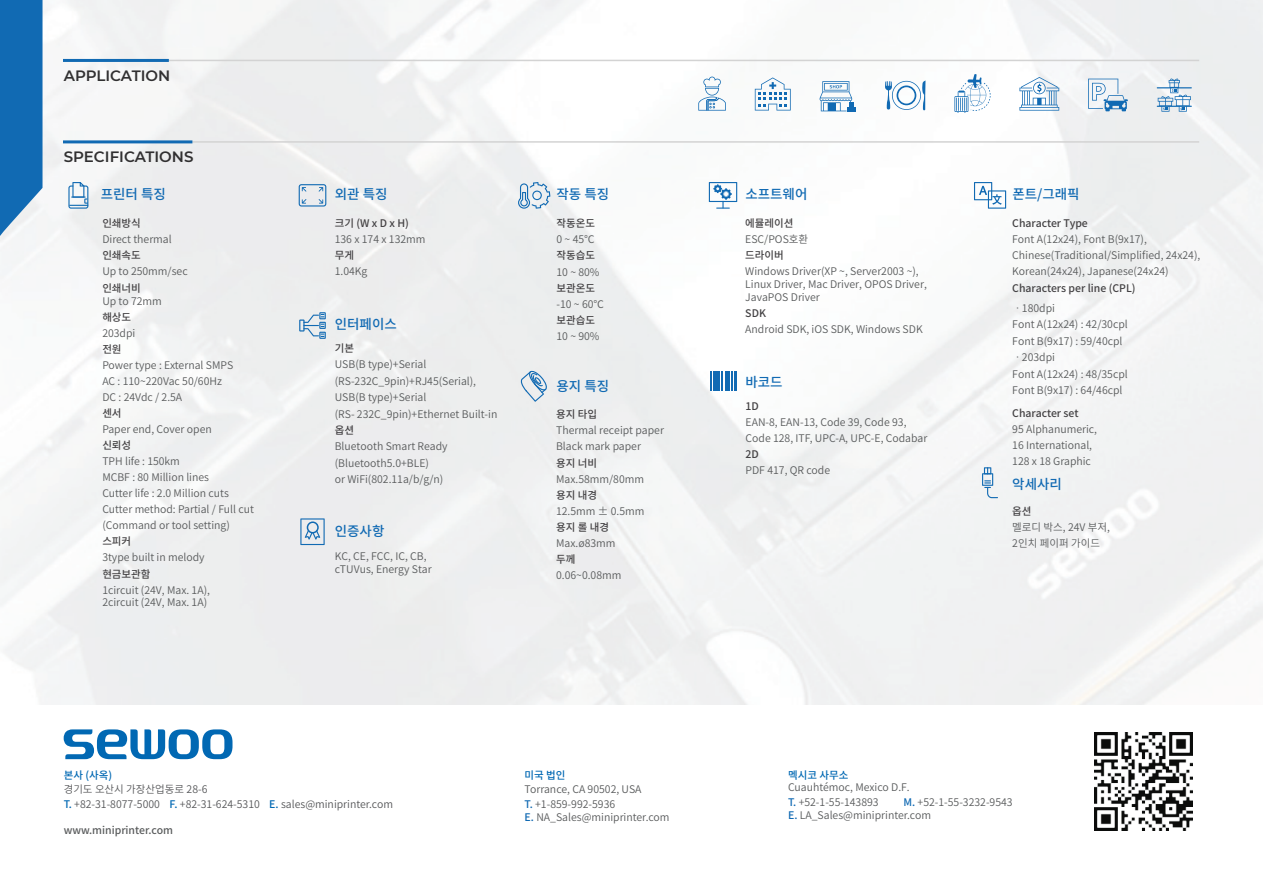
<style>
.page{position:relative;width:1263px;height:893px;background:#fff}
.page>*{position:absolute;margin:0;border:0;box-sizing:border-box;transform-origin:0 0}
.t1{font:600 15px "Montserrat";color:#313031}
.t2{font:500 13.5px "Noto Sans CJ Kkr";color:#116ab3}
.t3{font:600 10.5px/16px "Noto Sans CJ Kkr";color:#595b5c}
.t4{font:500 10.5px "Noto Sans CJ Kkr";color:#434143}
.t5{font:600 10.5px/14.5px "Noto Sans CJ Kkr";color:#57585a}
.t6{font:500 10.5px "Noto Sans CJ Kkr";color:#595b5c}
.t7{font:500 10.5px "Noto Sans CJ Kkr";color:#0168b3}
.s1{font-weight:500;color:#0168b3}
.s2{font-weight:500;color:#116ab3}
</style>
<div class="page">
<div style="left:0;top:0;width:1263px;height:706px;background:linear-gradient(to right,#f1f2f2,#f4f5f6)"></div>
<svg style="left:0;top:0;width:43px;height:258px"></svg>
<hr style="left:94px;top:60px;width:1105px;height:1px;background:#d3d3d3">
<hr style="left:192px;top:141px;width:1007px;height:2px;background:#d3d3d3">
<hr style="left:63px;top:59px;width:106px;height:3px;background:#116ab3">
<hr style="left:63px;top:140px;width:129px;height:3px;background:#116ab3">
<svg style="left:755px;top:77px;width:36px;height:34px"></svg>
<svg style="left:885px;top:81px;width:40px;height:29px"></svg>
<svg style="left:954px;top:74px;width:37px;height:39px"></svg>
<svg style="left:820px;top:81px;width:36px;height:30px"></svg>
<svg style="left:1019px;top:77px;width:40px;height:34px"></svg>
<svg style="left:1088px;top:79px;width:40px;height:32px"></svg>
<svg style="left:1157px;top:78px;width:35px;height:34px"></svg>
<svg style="left:698px;top:77px;width:28px;height:34px"></svg>
<img style="left:1094px;top:732px;width:98px;height:98px">
<div style="left:68px;top:185px;width:20px;height:24px;border:1px solid #106bb3;border-radius:2px"></div>
<svg style="left:69px;top:182px;width:20px;height:24px"></svg>
<svg style="left:299px;top:184px;width:27px;height:23px"></svg>
<svg style="left:299px;top:312px;width:27px;height:27px"></svg>
<svg style="left:300px;top:518px;width:25px;height:27px"></svg>
<svg style="left:518px;top:182px;width:32px;height:27px"></svg>
<svg style="left:520px;top:371px;width:27px;height:31px"></svg>
<svg style="left:709px;top:182px;width:28px;height:27px"></svg>
<svg style="left:712px;top:371px;width:4px;height:19px"></svg>
<hr style="left:717px;top:371px;width:3px;height:19px;background:#116ab3">
<hr style="left:725px;top:371px;width:3px;height:19px;background:#116ab3">
<svg style="left:721px;top:371px;width:1px;height:19px"></svg>
<svg style="left:710px;top:371px;width:1px;height:19px"></svg>
<svg style="left:729px;top:371px;width:7px;height:19px"></svg>
<svg style="left:974px;top:182px;width:32px;height:27px"></svg>
<svg style="left:982px;top:467px;width:16px;height:31px"></svg>
<svg style="left:64px;top:729px;width:168px;height:30px"></svg>
<h1 class="t1" style="left:64px;top:65px;width:108px">APPLICATION</h1>
<h1 class="t1" style="left:64px;top:146px;width:131px">SPECIFICATIONS</h1>
<p class="t2" style="left:101px;top:186px;width:67px">프린터 특징</p>
<p class="t4" style="left:102px;top:218px;width:40px">인쇄방식</p>
<p class="t3" style="left:102px;top:232px;width:71px">Direct thermal</p>
<p class="t4" style="left:102px;top:250px;width:40px">인쇄속도</p>
<p class="t3" style="left:102px;top:264px;width:87px">Up to 250mm/sec</p>
<p class="t4" style="left:102px;top:282px;width:40px">인쇄너비</p>
<p class="t3" style="left:102px;top:293px;width:61px">Up to 72mm</p>
<p class="t4" style="left:102px;top:311px;width:30px">해상도</p>
<p class="t3" style="left:102px;top:325px;width:35px">203dpi</p>
<p class="t4" style="left:102px;top:343px;width:21px">전원</p>
<p class="t3" style="left:102px;top:357px;width:132px">Power type : External SMPS<br>AC : 110~220Vac 50/60Hz<br>DC : 24Vdc / 2.5A</p>
<p class="t4" style="left:102px;top:407px;width:21px">센서</p>
<p class="t3" style="left:102px;top:421px;width:111px">Paper end, Cover open</p>
<p class="t4" style="left:102px;top:439px;width:30px">신뢰성</p>
<p class="t3" style="left:102px;top:453px;width:153px">TPH life : 150km<br>MCBF : 80 Million lines<br>Cutter life : 2.0 Million cuts<br>Cutter method: Partial / Full cut (Command or tool setting)</p>
<p class="t4" style="left:102px;top:536px;width:30px">스피커</p>
<p class="t3" style="left:102px;top:550px;width:104px">3type built in melody</p>
<p class="t4" style="left:102px;top:568px;width:50px">현금보관함</p>
<p class="t3" style="left:102px;top:584px;width:109px;line-height:12.6px">1circuit (24V, Max. 1A),<br>2circuit (24V, Max. 1A)</p>
<p class="t2" style="left:335px;top:186px;width:54px">외관 특징</p>
<p class="t4" style="left:335px;top:218px;width:76px">크기 (W x D x H)</p>
<p class="t3" style="left:335px;top:232px;width:92px">136 x 174 x 132mm</p>
<p class="t4" style="left:335px;top:250px;width:21px">무게</p>
<p class="t3" style="left:335px;top:264px;width:34px">1.04Kg</p>
<p class="t2" style="left:335px;top:317px;width:64px">인터페이스</p>
<p class="t4" style="left:335px;top:342px;width:21px">기본</p>
<p class="t3" style="left:335px;top:356px;width:164px;line-height:16.5px">USB(B type)+Serial (RS-232C_9pin)+RJ45(Serial),<br>USB(B type)+Serial<br>(RS- 232C_9pin)+Ethernet Built-in</p>
<p class="t4" style="left:335px;top:424px;width:21px">옵션</p>
<p class="t3" style="left:335px;top:439px;width:114px;line-height:16.5px">Bluetooth Smart Ready (Bluetooth5.0+BLE)<br>or WiFi(802.11a/b/g/n)</p>
<p class="t2" style="left:335px;top:524px;width:51px">인증사항</p>
<p class="t3" style="left:335px;top:550px;width:99px;line-height:12.6px">KC, CE, FCC, IC, CB, cTUVus, Energy Star</p>
<p class="t2" style="left:556px;top:186px;width:54px">작동 특징</p>
<p class="t4" style="left:556px;top:218px;width:40px">작동온도</p>
<p class="t3" style="left:556px;top:232px;width:40px">0 ~ 45℃</p>
<p class="t4" style="left:556px;top:250px;width:40px">작동습도</p>
<p class="t3" style="left:556px;top:264px;width:45px">10 ~ 80%</p>
<p class="t4" style="left:556px;top:282px;width:40px">보관온도</p>
<p class="t3" style="left:556px;top:296px;width:49px">-10 ~ 60℃</p>
<p class="t4" style="left:556px;top:314px;width:40px">보관습도</p>
<p class="t3" style="left:556px;top:328px;width:45px">10 ~ 90%</p>
<p class="t2" style="left:556px;top:378px;width:54px">용지 특징</p>
<p class="t4" style="left:556px;top:409px;width:43px">용지 타입</p>
<p class="t3" style="left:556px;top:423px;width:109px">Thermal receipt paper<br>Black mark paper</p>
<p class="t4" style="left:556px;top:457px;width:43px">용지 너비</p>
<p class="t3" style="left:556px;top:471px;width:90px">Max.58mm/80mm</p>
<p class="t4" style="left:556px;top:489px;width:43px">용지 내경</p>
<p class="t3" style="left:556px;top:503px;width:90px">12.5mm ± 0.5mm</p>
<p class="t4" style="left:556px;top:521px;width:55px">용지 롤 내경</p>
<p class="t3" style="left:556px;top:535px;width:61px">Max.ø83mm</p>
<p class="t4" style="left:556px;top:553px;width:21px">두께</p>
<p class="t3" style="left:556px;top:567px;width:67px">0.06~0.08mm</p>
<p class="t7" style="left:64px;top:769px;width:50px">본사 (사옥)</p>
<p class="t5" style="left:64px;top:782px;width:331px">경기도 오산시 가장산업동로 28-6<br><span class="s1">T.</span> +82-31-8077-5000 <span class="s1">F.</span> +82-31-624-5310 <span class="s1">E.</span> sales@miniprinter.com</p>
<p class="t6" style="left:64px;top:824px;width:111px">www.miniprinter.com</p>
<p class="t7" style="left:525px;top:769px;width:43px">미국 법인</p>
<p class="t3" style="left:525px;top:782px;width:118px;line-height:14.5px">Torrance, CA 90502, USA<br><span class="s2">T.</span> +1-859-992-5936</p>
<p class="t3" style="left:525px;top:809px;width:146px"><span class="s2">E.</span> NA_Sales@miniprinter.com</p>
<p class="t2" style="left:745px;top:186px;width:64px">소프트웨어</p>
<p class="t4" style="left:745px;top:218px;width:50px">에뮬레이션</p>
<p class="t3" style="left:745px;top:232px;width:64px">ESC/POS호환</p>
<p class="t4" style="left:745px;top:250px;width:40px">드라이버</p>
<p class="t3" style="left:745px;top:266px;width:183px;line-height:12.6px">Windows Driver(XP ~, Server2003 ~),<br>Linux Driver, Mac Driver, OPOS Driver,<br>JavaPOS Driver</p>
<p class="t4" style="left:745px;top:307px;width:22px">SDK</p>
<p class="t3" style="left:745px;top:321px;width:179px">Android SDK, iOS SDK, Windows SDK</p>
<p class="t2" style="left:745px;top:374px;width:39px">바코드</p>
<p class="t4" style="left:745px;top:400px;width:15px">1D</p>
<p class="t3" style="left:745px;top:414px;width:183px">EAN-8, EAN-13, Code 39, Code 93,<br>Code 128, ITF, UPC-A, UPC-E, Codabar</p>
<p class="t4" style="left:745px;top:448px;width:15px">2D</p>
<p class="t3" style="left:745px;top:462px;width:86px">PDF 417, QR code</p>
<p class="t2" style="left:1012px;top:186px;width:69px">폰트/그래픽</p>
<p class="t4" style="left:1012px;top:218px;width:77px">Character Type</p>
<p class="t3" style="left:1012px;top:232px;width:190px">Font A(12x24), Font B(9x17),<br>Chinese(Traditional/Simplified, 24x24),<br>Korean(24x24), Japanese(24x24)</p>
<p class="t4" style="left:1012px;top:282px;width:125px">Characters per line (CPL)</p>
<p class="t3" style="left:1012px;top:300px;width:117px;line-height:16.5px">ㆍ180dpi<br>Font A(12x24) : 42/30cpl<br>Font B(9x17) : 59/40cplㆍ203dpi<br>Font A(12x24) : 48/35cpl<br>Font B(9x17) : 64/46cpl</p>
<p class="t4" style="left:1012px;top:407px;width:68px">Character set</p>
<p class="t3" style="left:1012px;top:422px;width:86px">95 Alphanumeric,<br>16 International,<br>128 x 18 Graphic</p>
<p class="t4" style="left:1012px;top:505px;width:21px">옵션</p>
<p class="t3" style="left:1012px;top:519px;width:99px;line-height:16.5px">멜로디 박스, 24V 부저,<br>2인치 페이퍼 가이드</p>
<p class="t2" style="left:1012px;top:476px;width:51px">악세사리</p>
<p class="t7" style="left:788px;top:769px;width:62px">멕시코 사무소</p>
<p class="t3" style="left:788px;top:780px;width:123px;line-height:14.5px">Cuauhtémoc, Mexico D.F.<br><span class="s2">T.</span> +52-1-55-143893</p>
<p class="t3" style="left:788px;top:796px;width:226px;line-height:13px;text-indent:115px"><span class="s2">M.</span> +52-1-55-3232-9543<br><span class="s2">E.</span> LA_Sales@miniprinter.com</p>
</div>
